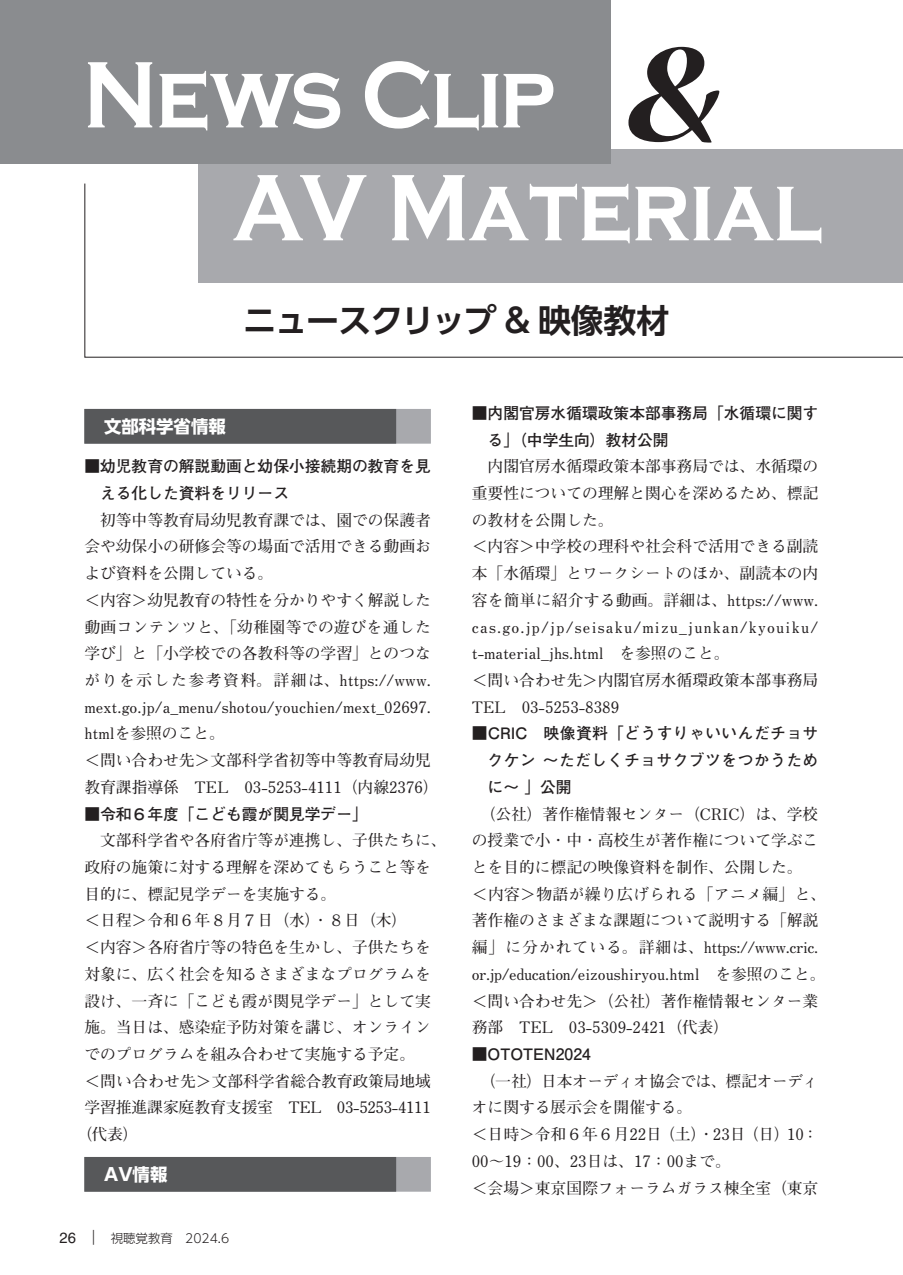
<style>
.page{position:relative;width:903px;height:1275px;background:#fff}
.page>*{position:absolute;margin:0;border:0;box-sizing:border-box;transform-origin:0 0}
.t1{font:700 97.83px/112.9px "Copperplate Gothic";letter-spacing:-.01em;color:#fff;scale:.88 1}
.t2{font:700 32.9px "UD Shin Go Pro De";letter-spacing:-.035em;color:#231f20}
.t3{font:700 17.32px "UD Shin Go Pro";color:#fff}
.t4{font:700 15.75px/26.8px "Futo Min A101 Pro";color:#231f20}
.t5{font:700 15.75px/26.8px "Futo Go B101 Pr 6";color:#231f20}
.t6{font:300 12.42px "UD Shin Go Pro";color:#231f20}
.s1{font-family:"Nueva Std";font-style:italic;font-stretch:condensed;font-size:157.67px;color:#231f20}
.s2{font-family:"Helvetica LT Std";font-weight:400;font-size:14.88px}
.s3{font-family:"Shin Go Pro";font-size:14.88px}
</style>
<div class="page">
<div style="left:198px;top:149px;width:705px;height:134px;background:#a8a9ad"></div>
<div style="left:0;top:0;width:610px;height:164px;background:#8a8c8f"></div>
<svg style="left:84px;top:183px;width:819px;height:175px"></svg>
<div style="left:84px;top:409px;width:347px;height:35px;background:#a8a9ad"></div>
<div style="left:84px;top:409px;width:312px;height:35px;background:#57585a"></div>
<div style="left:84px;top:1157px;width:347px;height:35px;background:#a8a9ad"></div>
<div style="left:84px;top:1157px;width:312px;height:35px;background:#57585a"></div>
<h1 class="t1" style="left:233px;top:40px;width:671px;text-indent:-150px">News Clip <span class="s1">&amp;<br></span>AV Material</h1>
<h2 class="t2" style="left:243px;top:293px;width:428px">ニュースクリップ &amp; 映像教材</h2>
<p class="t3" style="left:104px;top:412px;width:123px">文部科学省情報</p>
<p class="t5" style="left:100px;top:452px;width:332px;text-indent:-16px">■幼児教育の解説動画と幼保小接続期の教育を見える化した資料をリリース</p>
<p class="t4" style="left:84px;top:504px;width:356px;text-indent:16px">初等中等教育局幼児教育課では、園での保護者会や幼保小の研修会等の場面で活用できる動画および資料を公開している。<br>＜内容＞幼児教育の特性を分かりやすく解説した動画コンテンツと、「幼稚園等での遊びを通した学び」と「小学校での各教科等の学習」とのつながりを示した参考資料。詳細は、https://www. mext.go.jp/a_menu/shotou/youchien/mext_02697. htmlを参照のこと。<br>＜問い合わせ先＞文部科学省初等中等教育局幼児教育課指導係　TEL　03-5253-4111（内線2376）</p>
<p class="t5" style="left:84px;top:800px;width:285px">■令和６年度「こども霞が関見学デー」</p>
<p class="t4" style="left:100px;top:825px;width:348px">文部科学省や各府省庁等が連携し、子供たちに、</p>
<p class="t4" style="left:84px;top:852px;width:348px">政府の施策に対する理解を深めてもらうこと等を</p>
<p class="t4" style="left:84px;top:878px;width:253px">目的に、標記見学デーを実施する。</p>
<p class="t4" style="left:84px;top:905px;width:324px">＜日程＞令和６年８月７日（水）・８日（木）</p>
<p class="t4" style="left:84px;top:932px;width:348px">＜内容＞各府省庁等の特色を生かし、子供たちを</p>
<p class="t4" style="left:84px;top:958px;width:348px">対象に、広く社会を知るさまざまなプログラムを</p>
<p class="t4" style="left:84px;top:985px;width:348px">設け、一斉に「こども霞が関見学デー」として実</p>
<p class="t4" style="left:84px;top:1012px;width:348px">施。当日は、感染症予防対策を講じ、オンライン</p>
<p class="t4" style="left:84px;top:1039px;width:332px">でのプログラムを組み合わせて実施する予定。</p>
<p class="t4" style="left:84px;top:1065px;width:348px">＜問い合わせ先＞文部科学省総合教育政策局地域</p>
<p class="t4" style="left:84px;top:1092px;width:348px">学習推進課家庭教育支援室　TEL　03-5253-4111</p>
<p class="t4" style="left:76px;top:1119px;width:64px">（代表）</p>
<p class="t3" style="left:104px;top:1160px;width:65px">AV情報</p>
<p class="t6" style="left:60px;top:1228px;width:171px"><span class="s2">26</span> <span class="s3">｜</span> 視聴覚教育　2024.6</p>
<p class="t5" style="left:488px;top:399px;width:332px;text-indent:-16px">■内閣官房水循環政策本部事務局「水循環に関する」（中学生向）教材公開</p>
<p class="t4" style="left:472px;top:451px;width:364px;text-indent:16px">内閣官房水循環政策本部事務局では、水循環の重要性についての理解と関心を深めるため、標記の教材を公開した。<br>＜内容＞中学校の理科や社会科で活用できる副読本「水循環」とワークシートのほか、副読本の内容を簡単に紹介する動画。詳細は、https://www. cas.go.jp/jp/seisaku/mizu_junkan/kyouiku/ t-material_jhs.html　を参照のこと。<br>＜問い合わせ先＞内閣官房水循環政策本部事務局　<br>TEL　03-5253-8389</p>
<p class="t5" style="left:488px;top:719px;width:332px;text-align:justify;text-indent:-16px">■CRIC　映像資料「どうすりゃいいんだチョサクケン ～ただしくチョサクブツをつかうために～ 」公開</p>
<p class="t4" style="left:472px;top:798px;width:356px;text-indent:8px">（公社）著作権情報センター（CRIC）は、学校の授業で小・中・高校生が著作権について学ぶことを目的に標記の映像資料を制作、公開した。<br>＜内容＞物語が繰り広げられる「アニメ編」と、著作権のさまざまな課題について説明する「解説編」に分かれている。詳細は、https://www.cric. or.jp/education/eizoushiryou.html　を参照のこと。＜問い合わせ先＞（公社）著作権情報センター業務部　TEL　03-5309-2421（代表）</p>
<p class="t5" style="left:472px;top:1040px;width:121px">■OTOTEN2024</p>
<p class="t4" style="left:472px;top:1065px;width:348px;text-indent:8px">（一社）日本オーディオ協会では、標記オーディオに関する展示会を開催する。<br>＜日時＞令和６年６月22日（土）・23日（日）10：<br>00～19：00、23日は、17：00まで。<br>＜会場＞東京国際フォーラムガラス棟全室（東京</p>
</div>
